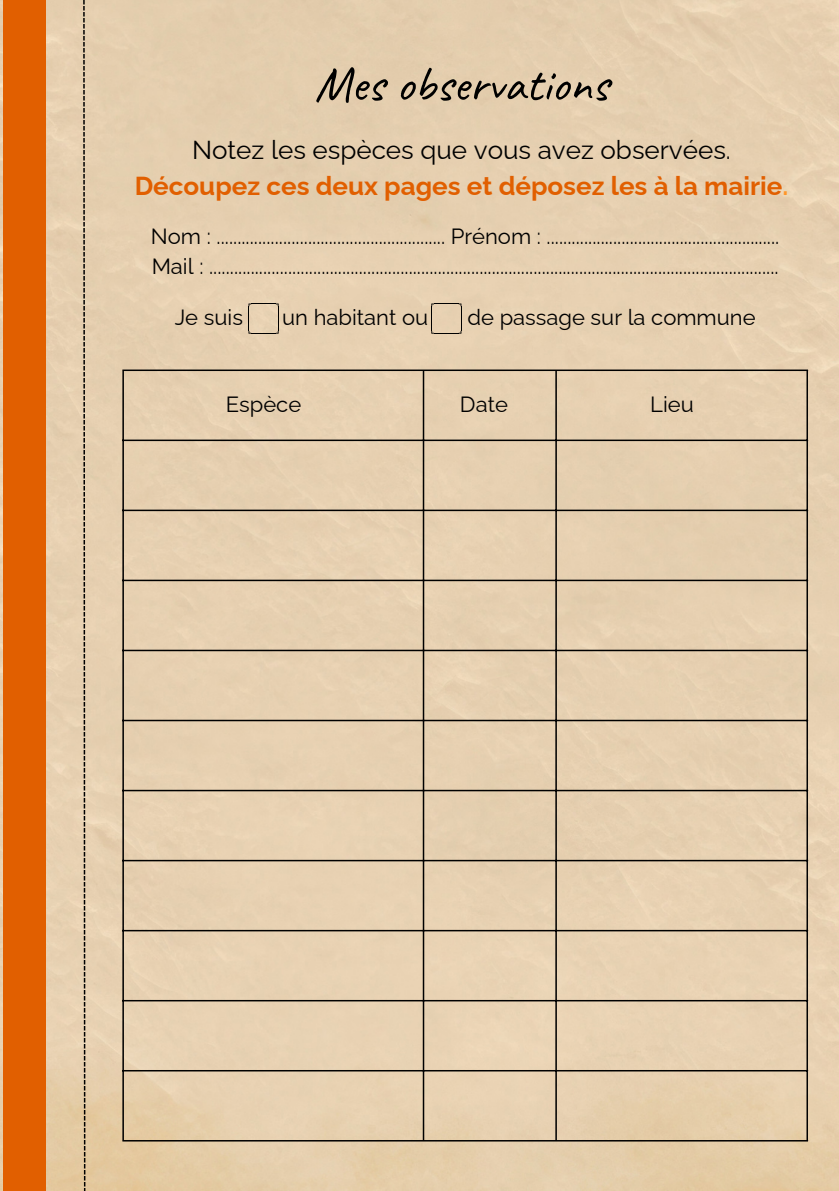
<style>
.page{position:relative;width:839px;height:1191px;background:#fff}
.page>*{position:absolute;margin:0;border:0;box-sizing:border-box;transform-origin:0 0}
.t1{font:50px "Caveat";color:#000}
.t2{font:700 26px/36px "Raleway";color:#e15f00;text-align:center}
.t3{font:22px "Raleway";color:#000}
.s1{font-weight:400;color:#000}
.s2{color:#ff9629}
</style>
<div class="page">
<div style="left:0;top:0;width:838px;height:1191px;background:#e6d0b1"></div>
<div style="left:4px;top:0;width:42px;height:1190px;background:#e15f00"></div>
<svg style="left:248px;top:304px;width:31px;height:30px"></svg>
<svg style="left:431px;top:304px;width:30px;height:30px"></svg>
<hr style="left:122px;top:371px;width:2px;height:769px;background:#000">
<hr style="left:423px;top:371px;width:1px;height:769px;background:#000">
<hr style="left:555px;top:371px;width:2px;height:769px;background:#000">
<hr style="left:806px;top:371px;width:2px;height:769px;background:#000">
<hr style="left:122px;top:370px;width:686px;height:1px;background:#000">
<hr style="left:122px;top:440px;width:686px;height:1px;background:#000">
<hr style="left:122px;top:510px;width:686px;height:1px;background:#000">
<hr style="left:122px;top:580px;width:686px;height:1px;background:#000">
<hr style="left:122px;top:650px;width:686px;height:1px;background:#000">
<hr style="left:122px;top:720px;width:686px;height:1px;background:#000">
<hr style="left:122px;top:790px;width:686px;height:1px;background:#000">
<hr style="left:122px;top:860px;width:686px;height:1px;background:#000">
<hr style="left:122px;top:930px;width:686px;height:1px;background:#000">
<hr style="left:122px;top:1000px;width:686px;height:1px;background:#000">
<hr style="left:122px;top:1070px;width:686px;height:1px;background:#000">
<hr style="left:122px;top:1140px;width:686px;height:2px;background:#000">
<svg style="left:83px;top:0;width:2px;height:1191px;background:#6f6354"></svg>
<h2 class="t1" style="left:314px;top:52px;width:295px">Mes observations</h2>
<p class="t2" style="left:135px;top:132px;width:655px"><span class="s1">Notez les espèces que vous avez observées.<br></span>Découpez ces deux pages et déposez les à la mairie<span class="s2">.</span></p>
<p class="t3" style="left:151px;top:224px;width:630px">Nom : ....................................................... Prénom : ........................................................</p>
<p class="t3" style="left:152px;top:254px;width:628px">Mail : .........................................................................................................................................</p>
<h1 class="t3" style="left:175px;top:304px;width:70px">Je suis</h1>
<h1 class="t3" style="left:282px;top:304px;width:147px">un habitant ou</h1>
<h1 class="t3" style="left:467px;top:304px;width:289px">de passage sur la commune</h1>
<p class="t3" style="left:226px;top:391px;width:77px">Espèce</p>
<p class="t3" style="left:460px;top:391px;width:49px">Date</p>
<p class="t3" style="left:650px;top:391px;width:45px">Lieu</p>
</div>
